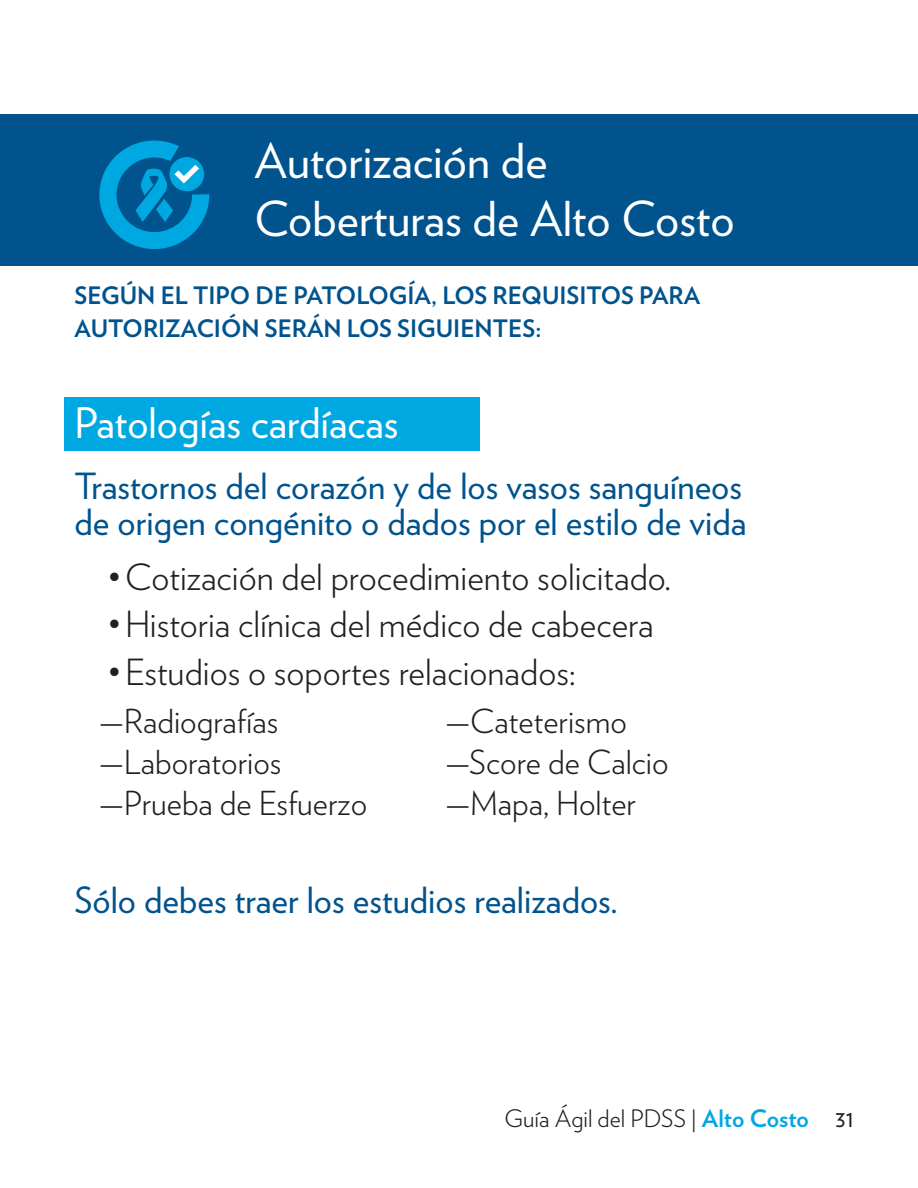
<style>
.page{position:relative;width:918px;height:1188px;background:#fff}
.page>*{position:absolute;margin:0;border:0;box-sizing:border-box;transform-origin:0 0}
.Verlag_Titulo{font:48px "Verlag";color:#fff}
.Verlag_Titulo-2{font:42px "Verlag";color:#fff}
.Verlag_Titulo-3{font:36px "Verlag";color:#01538e}
.t1{font:300 36px "Verlag";color:#231f20}
.Verlag_Light_Conteni{font:300 33px "Verlag";color:#231f20}
.Verlag_Titulo-4{font:700 24px/33px "Verlag";color:#01538e}
.t2{font:300 24px "Verlag";color:#231f20}
.s1{font-weight:700;color:#00a8e2}
.s2{font-weight:400}
</style>
<div class="page">
<div style="left:0;top:114px;width:918px;height:151px;background:#01538e"></div>
<svg style="left:99px;top:141px;width:110px;height:108px"></svg>
<div style="left:65px;top:397px;width:415px;height:54px;background:#00a8e2"></div>
<p class="Verlag_Titulo" style="left:254px;top:125px;width:295px">Autorización de</p>
<p class="Verlag_Titulo" style="left:254px;top:182px;width:482px">Coberturas de Alto Costo</p>
<p class="Verlag_Titulo-4" style="left:75px;top:277px;width:627px">SEGÚN EL TIPO DE PATOLOGÍA, LOS REQUISITOS PARA<br>AUTORIZACIÓN SERÁN LOS SIGUIENTES:</p>
<p class="Verlag_Titulo-2" style="left:75px;top:391px;width:325px">Patologías cardíacas</p>
<p class="Verlag_Titulo-3" style="left:75px;top:459px;width:669px">Trastornos del corazón y de los vasos sanguíneos</p>
<p class="Verlag_Titulo-3" style="left:75px;top:495px;width:673px">de origen congénito o dados por el estilo de vida</p>
<p class="t1" style="left:108px;top:550px;width:565px">•Cotización del procedimiento solicitado.</p>
<p class="t1" style="left:108px;top:598px;width:547px">•Historia clínica del médico de cabecera</p>
<p class="t1" style="left:108px;top:645px;width:469px">•Estudios o soportes relacionados:</p>
<p class="Verlag_Light_Conteni" style="left:99px;top:697px;width:181px">—Radiografías</p>
<p class="Verlag_Light_Conteni" style="left:99px;top:738px;width:184px">—Laboratorios</p>
<p class="Verlag_Light_Conteni" style="left:99px;top:779px;width:270px">—Prueba de Esfuerzo</p>
<p class="Verlag_Light_Conteni" style="left:445px;top:697px;width:183px">—Cateterismo</p>
<p class="Verlag_Light_Conteni" style="left:445px;top:738px;width:225px">—Score de Calcio</p>
<p class="Verlag_Light_Conteni" style="left:445px;top:779px;width:192px">—Mapa, Holter</p>
<p class="Verlag_Titulo-3" style="left:75px;top:873px;width:545px">Sólo debes traer los estudios realizados.</p>
<p class="t2" style="left:505px;top:1101px;width:351px">Guía Ágil del PDSS | <span class="s1">Alto Costo</span> <span class="s2">31</span></p>
</div>
